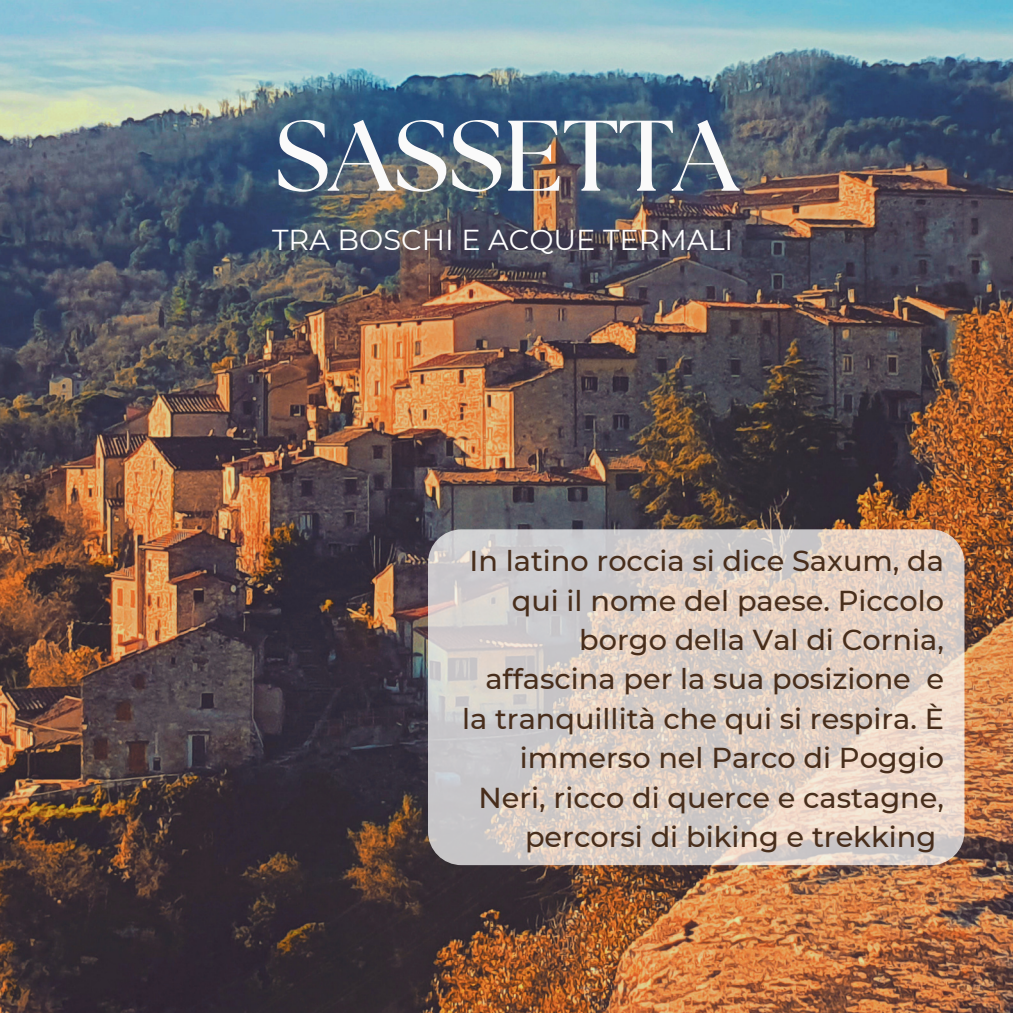
<style>
.page{position:relative;width:1013px;height:1013px;background:#fff}
.page>*{position:absolute;margin:0;border:0;box-sizing:border-box;transform-origin:0 0}
.t1{font:700 100px "The Seasons";letter-spacing:-.005em;color:#fafafa}
.t2{font:500 28.75px/39.4px "Montserrat";color:#482e1c;text-align:right}
.t3{font:28.75px "Montserrat";color:#fff}
</style>
<div class="page">
<img style="left:0;top:0;width:1012px;height:1012px">
<svg style="left:428px;top:529px;width:536px;height:336px;background:#dacfc7"></svg>
<h1 class="t1" style="left:275px;top:111px;width:465px">SASSETTA</h1>
<p class="t3" style="left:272px;top:222px;width:462px">TRA BOSCHI E ACQUE TERMALI</p>
<p class="t2" style="left:462px;top:541px;width:483px">In latino roccia si dice Saxum, da qui il nome del paese. Piccolo borgo della Val di Cornia, affascina per la sua posizione e la tranquillità che qui si respira. È immerso nel Parco di Poggio<br>Neri, ricco di querce e castagne, percorsi di biking e trekking</p>
</div>
